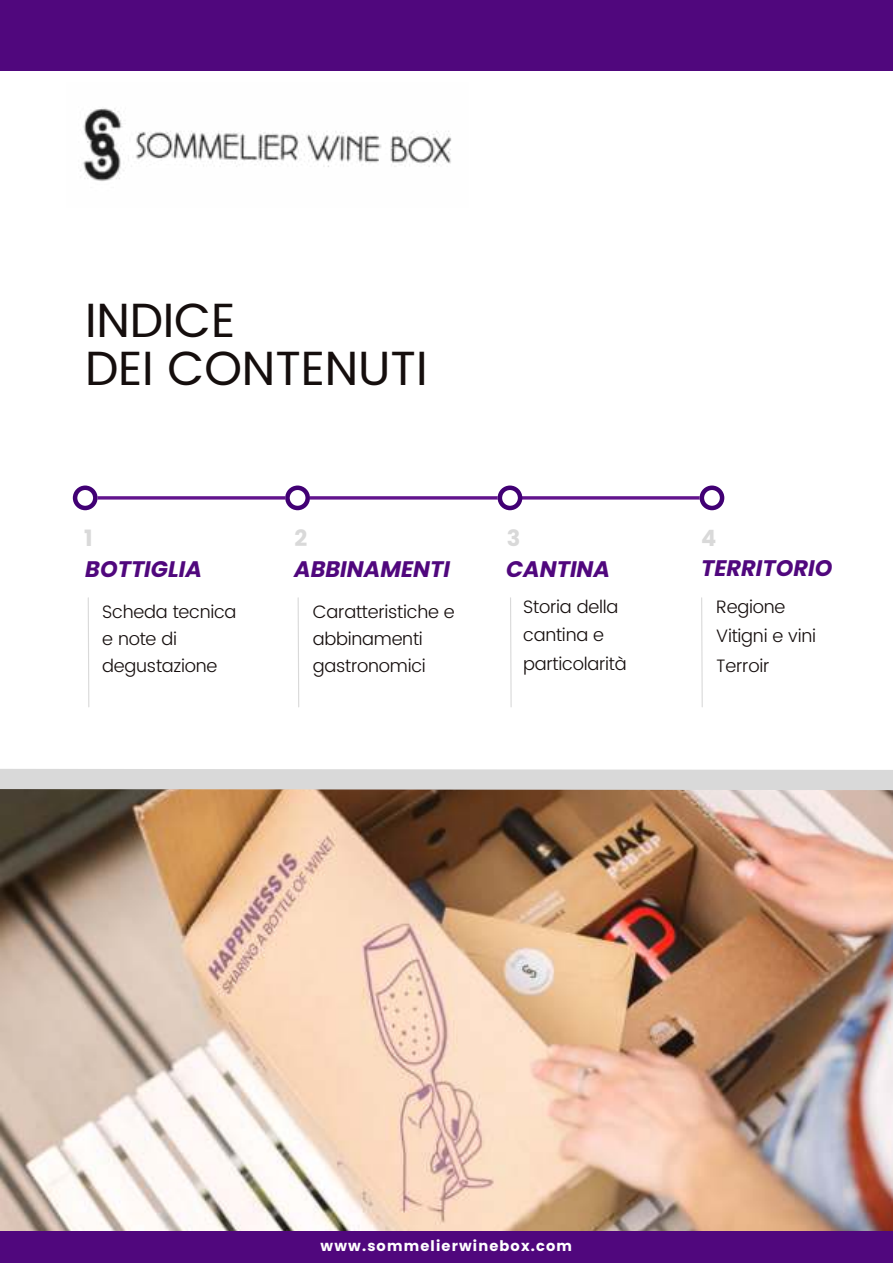
<style>
.page{position:relative;width:893px;height:1264px;background:#fff}
.page>*{position:absolute;margin:0;border:0;box-sizing:border-box;transform-origin:0 0}
.t1{font:48px/48.3px "Poppins";letter-spacing:-.005em;color:#150e0d}
.t2{font:italic 700 22.5px "Poppins";color:#50077d}
.t3{font:700 22.5px "Poppins";color:#d9d9d9}
.t4{font:300 18px/27px "Poppins";letter-spacing:-.015em;color:#150e0d}
.t5{font:700 14.55px "Poppins";letter-spacing:.08em;color:#fff}
</style>
<div class="page">
<div style="left:0;top:1230px;width:892px;height:32px;background:#50077d"></div>
<svg style="left:701px;top:597px;width:2px;height:110px"></svg>
<svg style="left:510px;top:597px;width:2px;height:110px"></svg>
<svg style="left:297px;top:597px;width:3px;height:111px"></svg>
<svg style="left:87px;top:597px;width:3px;height:110px"></svg>
<img style="left:80px;top:108px;width:372px;height:73px">
<hr style="left:76px;top:496px;width:634px;height:3px;background:#62138d">
<svg style="left:73px;top:485px;width:25px;height:25px"></svg>
<svg style="left:285px;top:485px;width:25px;height:25px"></svg>
<svg style="left:497px;top:485px;width:25px;height:25px"></svg>
<svg style="left:699px;top:485px;width:25px;height:25px"></svg>
<img style="left:0;top:800px;width:892px;height:430px">
<div style="left:0;top:0;width:892px;height:71px;background:#50077d"></div>
<svg style="left:0;top:769px;width:892px;height:31px;background:#c2b8af"></svg>
<h1 class="t1" style="left:85px;top:297px;width:344px">INDICE<br>DEI CONTENUTI</h1>
<p class="t3" style="left:84px;top:525px;width:10px">1</p>
<p class="t3" style="left:294px;top:525px;width:14px">2</p>
<p class="t3" style="left:506px;top:525px;width:15px">3</p>
<p class="t3" style="left:701px;top:525px;width:17px">4</p>
<p class="t2" style="left:85px;top:556px;width:118px">BOTTIGLIA</p>
<p class="t2" style="left:294px;top:556px;width:157px">ABBINAMENTI</p>
<p class="t2" style="left:506px;top:556px;width:105px">CANTINA</p>
<p class="t2" style="left:701px;top:555px;width:133px">TERRITORIO</p>
<p class="t4" style="left:102px;top:599px;width:136px">Scheda tecnica e note di degustazione</p>
<p class="t4" style="left:313px;top:598px;width:143px">Caratteristiche e abbinamenti gastronomici</p>
<p class="t4" style="left:523px;top:594px;width:97px">Storia della</p>
<p class="t4" style="left:716px;top:593px;width:71px">Regione</p>
<p class="t4" style="left:523px;top:621px;width:105px;line-height:28px">cantina e particolarità</p>
<p class="t4" style="left:716px;top:622px;width:101px;line-height:29.4px">Vitigni e vini<br>Terroir</p>
<p class="t5" style="left:320px;top:1237px;width:253px">www.sommelierwinebox.com</p>
</div>
